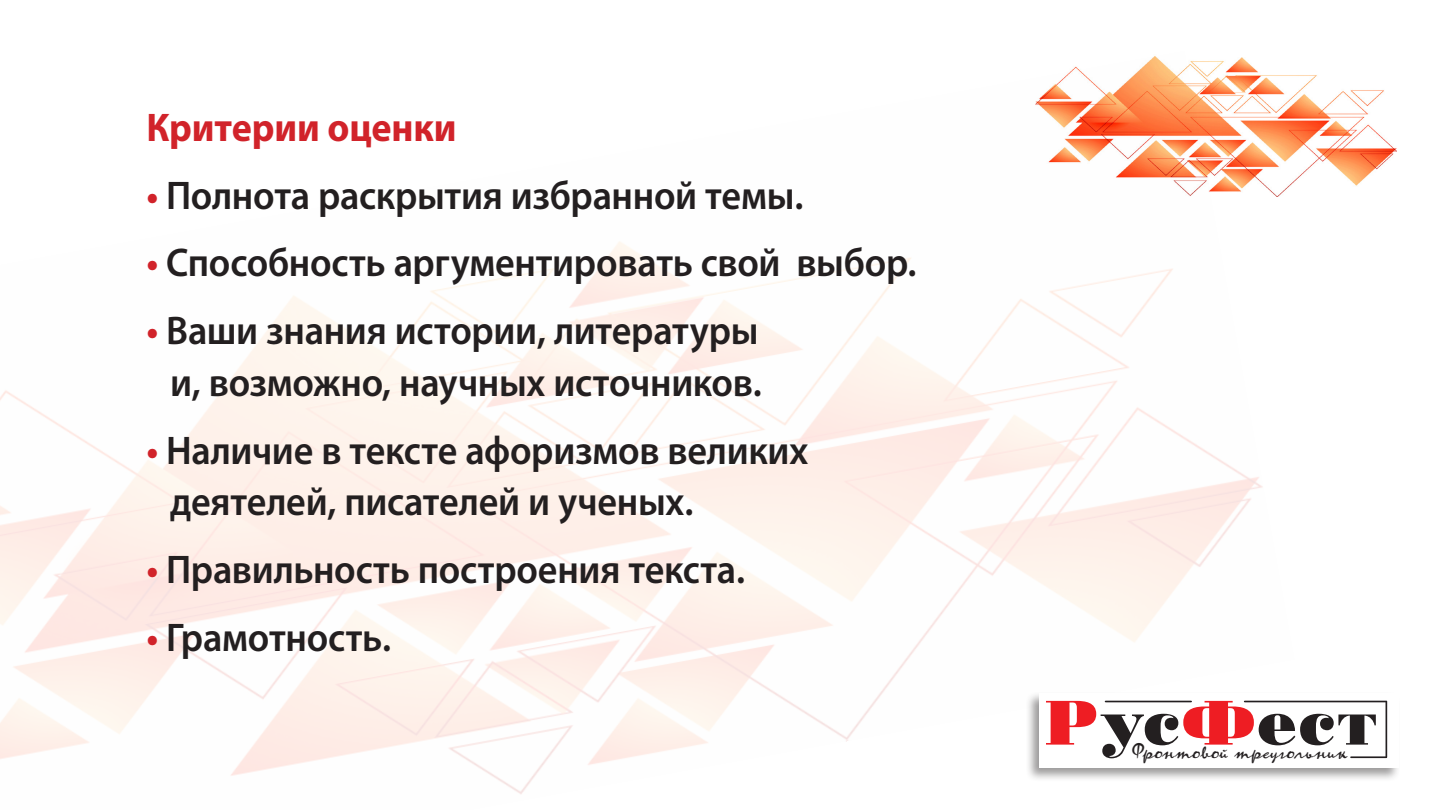
<style>
.page{position:relative;width:1441px;height:810px;background:#fff}
.page>*{position:absolute;margin:0;border:0;box-sizing:border-box;transform-origin:0 0}
.t1{font:62.4px "Standard Poster C";letter-spacing:.02em;color:#231f20}
.Стиль_абзаца_3{font:600 40.2px/51.6px "Myriad Pro";letter-spacing:-.01em;color:#231f20;text-align:center;scale:.95 1}
.Стиль_абзаца_3-2{font:700 40.2px "Myriad Pro";letter-spacing:-.005em;color:#d1232a;scale:.95 1}
.t2{font:17.4px "Kisty AC";letter-spacing:.04em;color:#231f20;scale:1.11 1}
.s1{color:#d1232a}
.s2{color:#ee1d23}
.s3{font-size:23.25px}
</style>
<div class="page">
<img style="left:0;top:242px;width:1263px;height:552px">
<div style="left:1024px;top:691px;width:376px;height:91px;background:#231f20;opacity:.45"></div>
<div style="left:1038px;top:693px;width:360px;height:74px;background:#fff"></div>
<hr style="left:1350px;top:756px;width:36px;height:2px;background:#231f20">
<hr style="left:1244px;top:701px;width:142px;height:1px;background:#231f20">
<hr style="left:1385px;top:702px;width:1px;height:55px;background:#231f20">
<hr style="left:1105px;top:701px;width:85px;height:1px;background:#231f20">
<img style="left:1035px;top:56px;width:360px;height:141px">
<p class="Стиль_абзаца_3-2" style="left:146px;top:101px;width:328px">Критерии оценки</p>
<p class="Стиль_абзаца_3" style="left:146px;top:168px;width:693px"><span class="s1">•</span> Полнота раскрытия избранной темы.</p>
<p class="Стиль_абзаца_3" style="left:146px;top:236px;width:812px"><span class="s1">•</span> Способность аргументировать свой выбор.</p>
<p class="Стиль_абзаца_3" style="left:146px;top:304px;width:649px"><span class="s1">•</span> Ваши знания истории, литературы и, возможно, научных источников.</p>
<p class="Стиль_абзаца_3" style="left:170px;top:423px;width:673px;text-align:left;text-indent:-24px"><span class="s1">•</span> Наличие в тексте афоризмов великих деятелей, писателей и ученых.</p>
<p class="Стиль_абзаца_3" style="left:146px;top:543px;width:631px"><span class="s1">•</span> Правильность построения текста.</p>
<p class="Стиль_абзаца_3" style="left:146px;top:611px;width:259px"><span class="s1">•</span> Грамотность.</p>
<p class="t1" style="left:1043px;top:691px;width:335px"><span class="s2">Р</span>ус<span class="s2">Ф</span>ест</p>
<p class="t2" style="left:1130px;top:743px;width:196px"><span class="s3">Ф</span>ронтовой треугольник</p>
</div>
